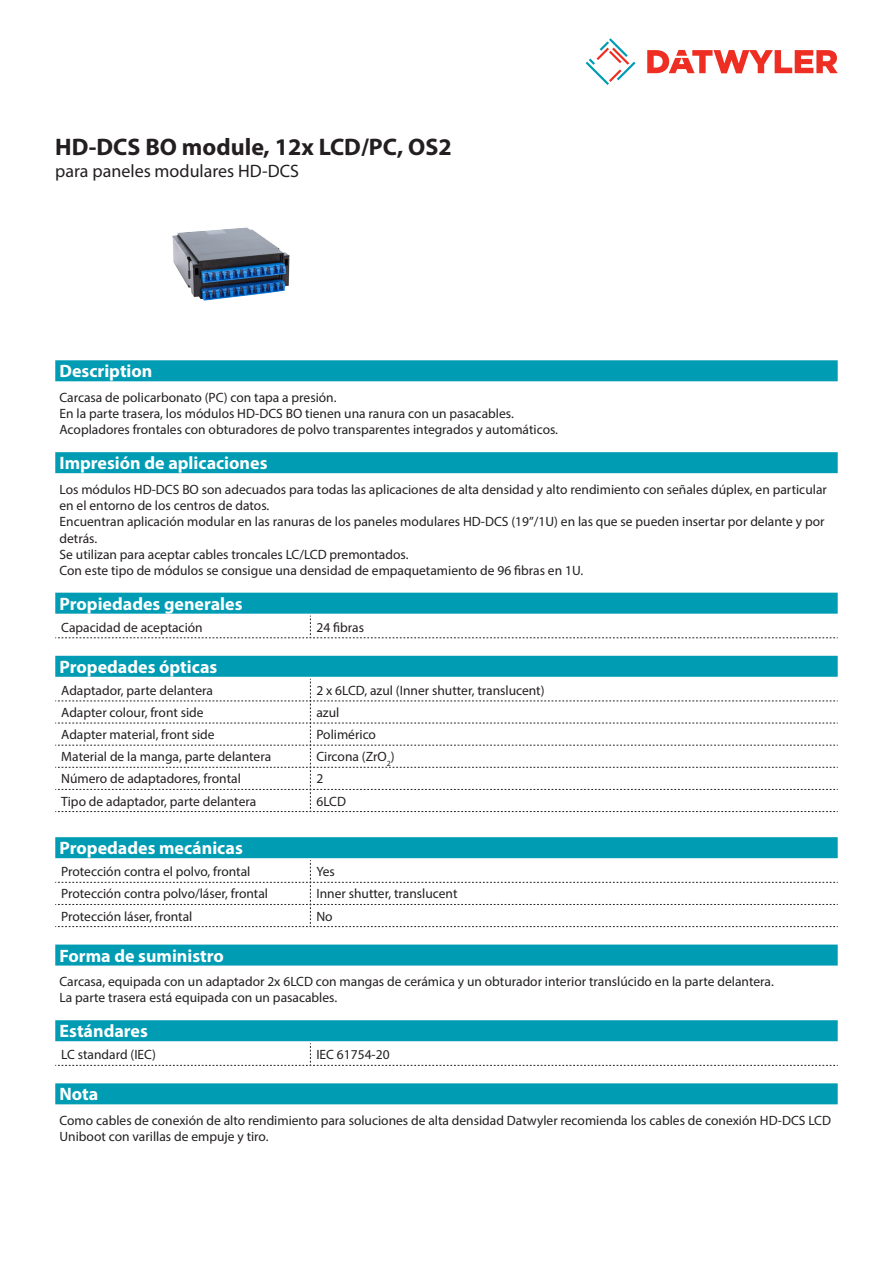
<style>
.page{position:relative;width:893px;height:1263px;background:#fff}
.page>*{position:absolute;margin:0;border:0;box-sizing:border-box;transform-origin:0 0}
.Product_Head{font:700 24px "Myriad Pro";color:#231f20}
.Standard_Head_Proper{font:700 18px "Myriad Pro";color:#fff}
.SubHead{font:18px "Myriad Pro";color:#231f20}
.Standard_text{font:13.5px/16.2px "Myriad Pro";color:#231f20}
.myriad_light_propert{font:13.5px "Myriad Pro";color:#231f20}
</style>
<div class="page">
<svg style="left:586px;top:38px;width:49px;height:47px"></svg>
<svg style="left:647px;top:50px;width:191px;height:23px"></svg>
<div style="left:55px;top:1020px;width:783px;height:21px;background:#009cb3"></div>
<svg style="left:55px;top:1043px;width:783px;height:23px"></svg>
<div style="left:55px;top:1083px;width:783px;height:21px;background:#009cb3"></div>
<div style="left:55px;top:837px;width:783px;height:21px;background:#009cb3"></div>
<svg style="left:55px;top:860px;width:783px;height:67px"></svg>
<img style="left:172px;top:227px;width:118px;height:74px">
<div style="left:55px;top:360px;width:783px;height:21px;background:#009cb3"></div>
<div style="left:55px;top:944px;width:783px;height:21px;background:#009cb3"></div>
<div style="left:55px;top:452px;width:783px;height:21px;background:#009cb3"></div>
<div style="left:55px;top:593px;width:783px;height:21px;background:#009cb3"></div>
<svg style="left:55px;top:616px;width:783px;height:22px"></svg>
<div style="left:55px;top:656px;width:783px;height:21px;background:#009cb3"></div>
<svg style="left:55px;top:679px;width:783px;height:133px"></svg>
<p class="Product_Head" style="left:55px;top:131px;width:398px">HD-DCS BO module, 12x LCD/PC, OS2</p>
<p class="SubHead" style="left:55px;top:160px;width:245px">para paneles modulares HD-DCS</p>
<p class="Standard_Head_Proper" style="left:60px;top:359px;width:94px">Description</p>
<p class="Standard_text" style="left:60px;top:389px;width:500px">Carcasa de policarbonato (PC) con tapa a presión.<br>En la parte trasera, los módulos HD-DCS BO tienen una ranura con un pasacables.<br>Acopladores frontales con obturadores de polvo transparentes integrados y automáticos.</p>
<p class="Standard_Head_Proper" style="left:60px;top:451px;width:209px">Impresión de aplicaciones</p>
<p class="Standard_text" style="left:60px;top:481px;width:769px">Los módulos HD-DCS BO son adecuados para todas las aplicaciones de alta densidad y alto rendimiento con señales dúplex, en particular en el entorno de los centros de datos.<br>Encuentran aplicación modular en las ranuras de los paneles modulares HD-DCS (19”/1U) en las que se pueden insertar por delante y por detrás.<br>Se utilizan para aceptar cables troncales LC/LCD premontados.<br>Con este tipo de módulos se consigue una densidad de empaquetamiento de 96 fibras en 1U.</p>
<p class="Standard_Head_Proper" style="left:60px;top:592px;width:184px">Propiedades generales</p>
<p class="myriad_light_propert" style="left:61px;top:619px;width:143px">Capacidad de aceptación</p>
<p class="myriad_light_propert" style="left:316px;top:619px;width:49px">24 fibras</p>
<p class="Standard_Head_Proper" style="left:60px;top:655px;width:159px">Propedades ópticas</p>
<p class="myriad_light_propert" style="left:61px;top:682px;width:153px">Adaptador, parte delantera</p>
<p class="myriad_light_propert" style="left:316px;top:682px;width:230px">2 x 6LCD, azul (Inner shutter, translucent)</p>
<p class="myriad_light_propert" style="left:61px;top:704px;width:144px">Adapter colour, front side</p>
<p class="myriad_light_propert" style="left:316px;top:704px;width:24px">azul</p>
<p class="myriad_light_propert" style="left:61px;top:726px;width:155px">Adapter material, front side</p>
<p class="myriad_light_propert" style="left:316px;top:726px;width:61px">Polimérico</p>
<p class="myriad_light_propert" style="left:61px;top:748px;width:211px">Material de la manga, parte delantera</p>
<p class="myriad_light_propert" style="left:316px;top:748px;width:80px">Circona (ZrO<sub>2</sub>)</p>
<p class="myriad_light_propert" style="left:61px;top:770px;width:181px">Número de adaptadores, frontal</p>
<p class="myriad_light_propert" style="left:316px;top:770px;width:8px">2</p>
<p class="myriad_light_propert" style="left:61px;top:793px;width:197px">Tipo de adaptador, parte delantera</p>
<p class="myriad_light_propert" style="left:316px;top:793px;width:31px">6LCD</p>
<p class="Standard_Head_Proper" style="left:60px;top:836px;width:185px">Propedades mecánicas</p>
<p class="myriad_light_propert" style="left:61px;top:863px;width:191px">Protección contra el polvo, frontal</p>
<p class="myriad_light_propert" style="left:316px;top:863px;width:20px">Yes</p>
<p class="myriad_light_propert" style="left:61px;top:885px;width:208px">Protección contra polvo/láser, frontal</p>
<p class="myriad_light_propert" style="left:316px;top:885px;width:143px">Inner shutter, translucent</p>
<p class="myriad_light_propert" style="left:61px;top:908px;width:133px">Protección láser, frontal</p>
<p class="myriad_light_propert" style="left:316px;top:908px;width:18px">No</p>
<p class="Standard_Head_Proper" style="left:60px;top:944px;width:166px">Forma de suministro</p>
<p class="Standard_text" style="left:60px;top:973px;width:716px">Carcasa, equipada con un adaptador 2x 6LCD con mangas de cerámica y un obturador interior translúcido en la parte delantera.<br>La parte trasera está equipada con un pasacables.</p>
<p class="Standard_Head_Proper" style="left:60px;top:1019px;width:90px">Estándares</p>
<p class="myriad_light_propert" style="left:61px;top:1046px;width:96px">LC standard (IEC)</p>
<p class="myriad_light_propert" style="left:316px;top:1046px;width:75px">IEC 61754-20</p>
<p class="Standard_Head_Proper" style="left:60px;top:1082px;width:40px">Nota</p>
<p class="Standard_text" style="left:60px;top:1112px;width:773px">Como cables de conexión de alto rendimiento para soluciones de alta densidad Datwyler recomienda los cables de conexión HD-DCS LCD<br>Uniboot con varillas de empuje y tiro.</p>
</div>
